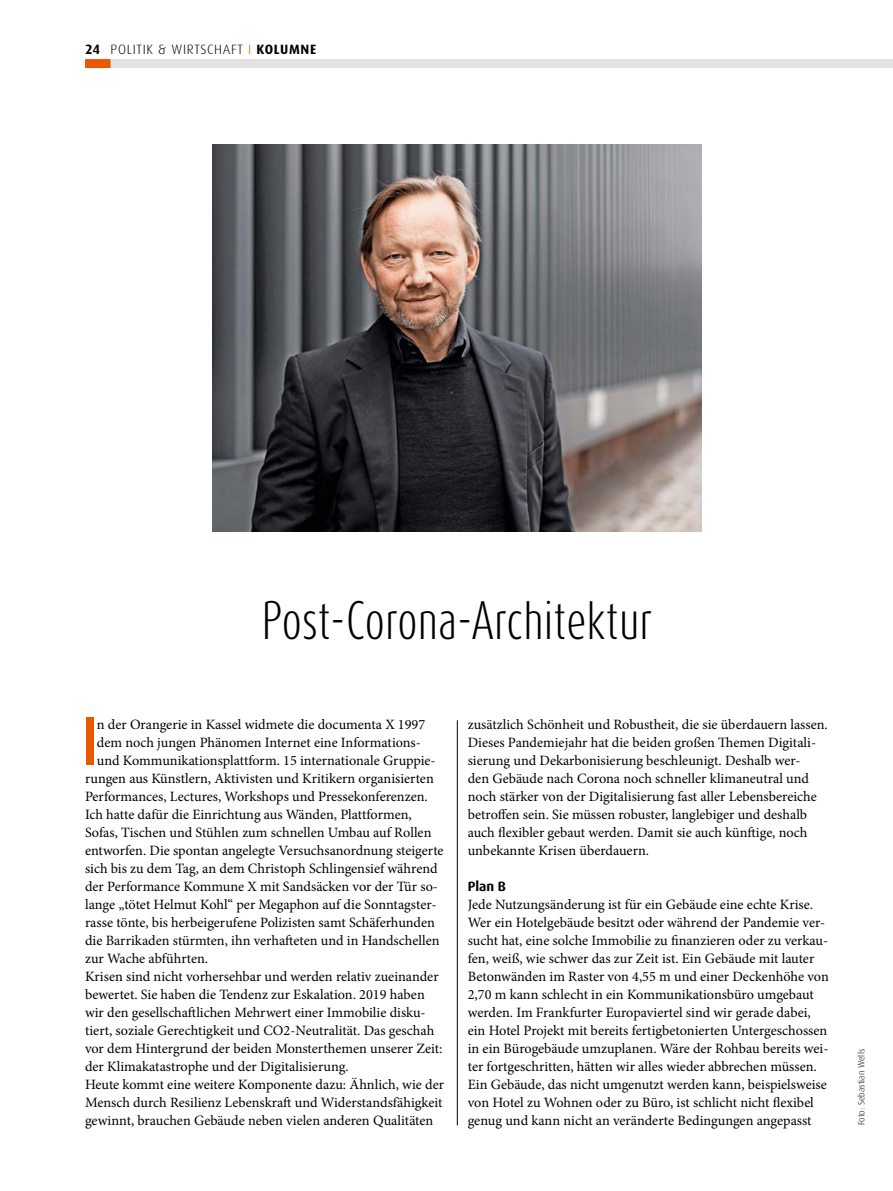
<style>
.page{position:relative;width:893px;height:1191px;background:#fff}
.page>*{position:absolute;margin:0;border:0;box-sizing:border-box;transform-origin:0 0}
.t1{font:700 57.15px "Dax Compact";color:#ea5901}
.t2{font:300 45px "Dax Compact";color:#000}
.t3{font:14.25px/18px "Minion Pro";color:#000}
.t4{font:300 13.5px "Dax";letter-spacing:.05em;color:#000}
.t5{font:700 13.5px "Dax";color:#000}
.t6{font:300 9px "Dax";color:#000}
.s1{font-weight:700}
.s2{color:#ea5901}
</style>
<div class="page">
<div style="left:85px;top:59px;width:808px;height:9px;background:#e3e3e3"></div>
<div style="left:85px;top:59px;width:26px;height:9px;background:#ea5901"></div>
<img style="left:213px;top:144px;width:489px;height:387px">
<hr style="left:457px;top:720px;width:1px;height:405px;background:#000">
<p class="t4" style="left:85px;top:41px;width:233px"><span class="s1">24</span> POLITIK &amp; WIRTSCHAFT <span class="s2">I</span> <span class="s1">KOLUMNE</span></p>
<h2 class="t2" style="left:262px;top:591px;width:392px">Post-Corona-Architektur</h2>
<h1 class="t1" style="left:82px;top:704px;width:16px">I</h1>
<p class="t3" style="left:97px;top:716px;width:330px">n der Orangerie in Kassel widmete die documenta X 1997</p>
<p class="t3" style="left:97px;top:734px;width:326px">dem noch jungen Phänomen Internet eine Informations-</p>
<p class="t3" style="left:97px;top:752px;width:340px">und Kommunikationsplattform. 15 internationale Gruppie-</p>
<p class="t3" style="left:85px;top:770px;width:350px">rungen aus Künstlern, Aktivisten und Kritikern organisierten</p>
<p class="t3" style="left:85px;top:788px;width:344px">Performances, Lectures, Workshops und Pressekonferenzen.</p>
<p class="t3" style="left:85px;top:806px;width:328px">Ich hatte dafür die Einrichtung aus Wänden, Plattformen,</p>
<p class="t3" style="left:85px;top:824px;width:348px">Sofas, Tischen und Stühlen zum schnellen Umbau auf Rollen</p>
<p class="t3" style="left:85px;top:842px;width:360px">entworfen. Die spontan angelegte Versuchsanordnung steigerte</p>
<p class="t3" style="left:85px;top:859px;width:354px">sich bis zu dem Tag, an dem Christoph Schlingensief während</p>
<p class="t3" style="left:85px;top:877px;width:354px">der Performance Kommune X mit Sandsäcken vor der Tür so-</p>
<p class="t3" style="left:85px;top:895px;width:353px">lange „tötet Helmut Kohl“ per Megaphon auf die Sonntagster-</p>
<p class="t3" style="left:85px;top:913px;width:351px">rasse tönte, bis herbeigerufene Polizisten samt Schäferhunden</p>
<p class="t3" style="left:85px;top:931px;width:356px">die Barrikaden stürmten, ihn verhafteten und in Handschellen</p>
<p class="t3" style="left:85px;top:949px;width:125px">zur Wache abführten.</p>
<p class="t3" style="left:85px;top:967px;width:355px">Krisen sind nicht vorhersehbar und werden relativ zueinander</p>
<p class="t3" style="left:85px;top:985px;width:341px">bewertet. Sie haben die Tendenz zur Eskalation. 2019 haben</p>
<p class="t3" style="left:85px;top:1003px;width:342px">wir den gesellschaftlichen Mehrwert einer Immobilie disku-</p>
<p class="t3" style="left:85px;top:1021px;width:351px">tiert, soziale Gerechtigkeit und CO2-Neutralität. Das geschah</p>
<p class="t3" style="left:85px;top:1039px;width:359px">vor dem Hintergrund der beiden Monsterthemen unserer Zeit:</p>
<p class="t3" style="left:85px;top:1057px;width:265px">der Klimakatastrophe und der Digitalisierung.</p>
<p class="t3" style="left:85px;top:1075px;width:360px">Heute kommt eine weitere Komponente dazu: Ähnlich, wie der</p>
<p class="t3" style="left:85px;top:1093px;width:359px">Mensch durch Resilienz Lebenskraft und Widerstandsfähigkeit</p>
<p class="t3" style="left:85px;top:1111px;width:350px">gewinnt, brauchen Gebäude neben vielen anderen Qualitäten</p>
<p class="t3" style="left:468px;top:716px;width:362px">zusätzlich Schönheit und Robustheit, die sie überdauern lassen.<br>Dieses Pandemiejahr hat die beiden großen Themen Digitali&shy;sierung und Dekarbonisierung beschleunigt. Deshalb wer-<br>den Gebäude nach Corona noch schneller klimaneutral und noch stärker von der Digitalisierung fast aller Lebensbereiche betroffen sein. Sie müssen robuster, langlebiger und deshalb auch flexibler gebaut werden. Damit sie auch künftige, noch unbekannte Krisen überdauern.</p>
<p class="t5" style="left:468px;top:879px;width:40px">Plan B</p>
<p class="t3" style="left:468px;top:896px;width:363px">Jede Nutzungsänderung ist für ein Gebäude eine echte Krise.<br>Wer ein Hotelgebäude besitzt oder während der Pandemie ver&shy;sucht hat, eine solche Immobilie zu finanzieren oder zu verkau&shy;fen, weiß, wie schwer das zur Zeit ist. Ein Gebäude mit lauter Betonwänden im Raster von 4,55 m und einer Deckenhöhe von 2,70 m kann schlecht in ein Kommunikationsbüro umgebaut werden. Im Frankfurter Europaviertel sind wir gerade dabei, ein Hotel Projekt mit bereits fertigbetonierten Untergeschossen in ein Bürogebäude umzuplanen. Wäre der Rohbau bereits wei&shy;ter fortgeschritten, hätten wir alles wieder abbrechen müssen.<br>Ein Gebäude, das nicht umgenutzt werden kann, beispielsweise von Hotel zu Wohnen oder zu Büro, ist schlicht nicht flexibel genug und kann nicht an veränderte Bedingungen angepasst</p>
<p class="t6" style="left:856px;top:1125px;width:78px;rotate:-90deg">Foto: Sebastian Wells</p>
</div>
